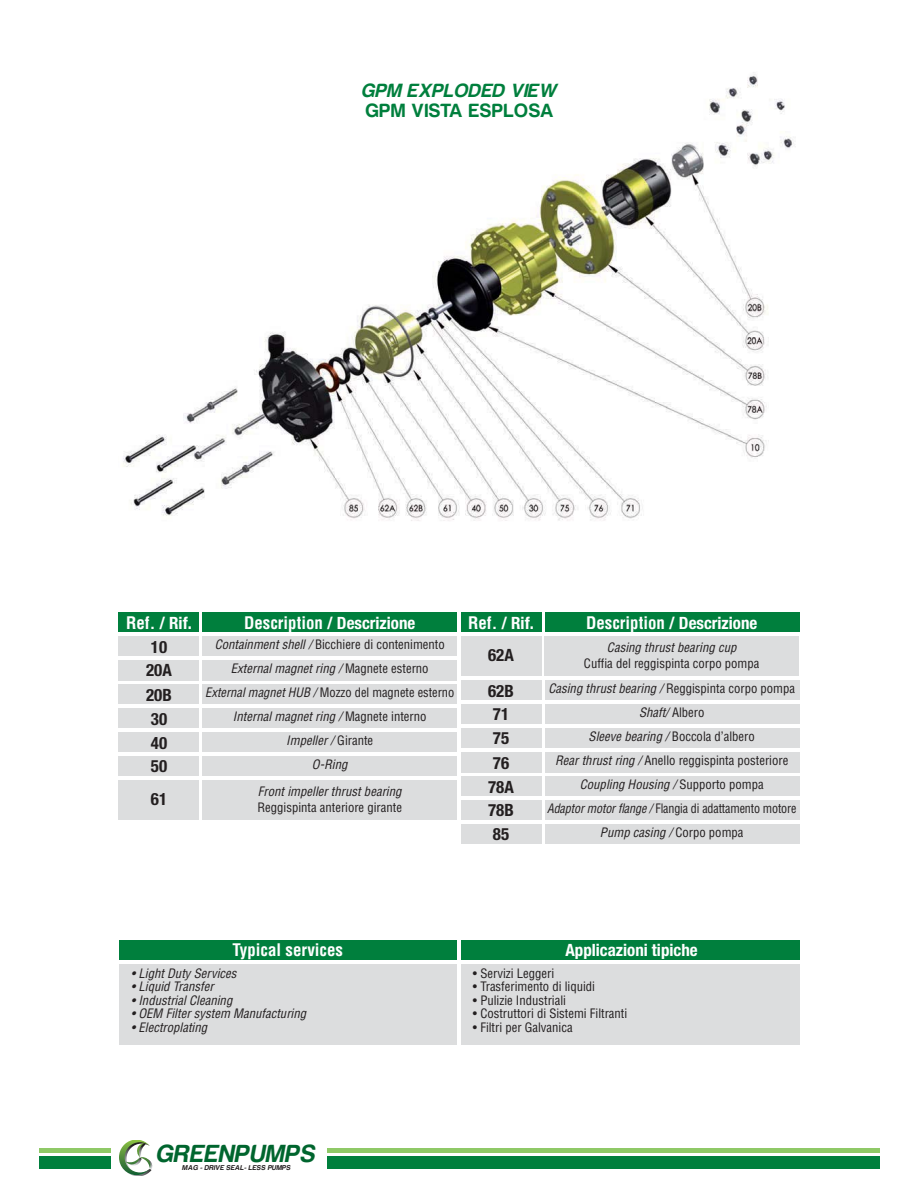
<style>
.page{position:relative;width:918px;height:1188px;background:#fff}
.page>*{position:absolute;margin:0;border:0;box-sizing:border-box;transform-origin:0 0}
.t1{font:italic 700 25.5px "Harabara";letter-spacing:.05em;color:#00652e}
.t2{font:italic 19.8px "Harabara";letter-spacing:.05em;color:#007f3d}
.t3{font:19.8px "Harabara";letter-spacing:.05em;color:#007f3d}
.t4{font:700 condensed 16.95px "Helvetica Neue";color:#fff}
.t5{font:700 condensed 16.95px "Helvetica Neue";color:#231f20}
.t6{font:700 condensed 16.95px "Helvetica";color:#fff}
.t7{font:condensed 12.75px "Helvetica";color:#231f20}
.t8{font:italic condensed 12.75px "Helvetica";letter-spacing:.005em;color:#231f20}
.t9{font:condensed 12.75px "Helvetica";color:#231f20;scale:.95 1}
.t10{font:italic 700 7.35px "Harabara";letter-spacing:.05em;color:#231f20}
.s1{font-family:"Helvetica"}
.s2{font-style:italic}
.s3{font-style:normal}
</style>
<div class="page">
<img style="left:123px;top:72px;width:673px;height:449px">
<div style="left:119px;top:612px;width:80px;height:20px;background:#007f3d"></div>
<div style="left:203px;top:612px;width:254px;height:20px;background:#007f3d"></div>
<div style="left:461px;top:612px;width:80px;height:20px;background:#007f3d"></div>
<div style="left:545px;top:612px;width:254px;height:20px;background:#007f3d"></div>
<div style="left:119px;top:636px;width:80px;height:20px;background:#dcddde"></div>
<div style="left:203px;top:636px;width:254px;height:20px;background:#dcddde"></div>
<div style="left:461px;top:680px;width:80px;height:20px;background:#dcddde"></div>
<div style="left:545px;top:680px;width:254px;height:20px;background:#dcddde"></div>
<div style="left:119px;top:660px;width:80px;height:20px;background:#dcddde"></div>
<div style="left:203px;top:660px;width:254px;height:20px;background:#dcddde"></div>
<div style="left:461px;top:704px;width:80px;height:20px;background:#dcddde"></div>
<div style="left:545px;top:704px;width:254px;height:20px;background:#dcddde"></div>
<div style="left:119px;top:684px;width:80px;height:20px;background:#dcddde"></div>
<div style="left:203px;top:684px;width:254px;height:20px;background:#dcddde"></div>
<div style="left:461px;top:728px;width:80px;height:20px;background:#dcddde"></div>
<div style="left:545px;top:728px;width:254px;height:20px;background:#dcddde"></div>
<div style="left:119px;top:708px;width:80px;height:20px;background:#dcddde"></div>
<div style="left:203px;top:708px;width:254px;height:20px;background:#dcddde"></div>
<div style="left:461px;top:752px;width:80px;height:20px;background:#dcddde"></div>
<div style="left:545px;top:752px;width:254px;height:20px;background:#dcddde"></div>
<div style="left:119px;top:732px;width:80px;height:20px;background:#dcddde"></div>
<div style="left:203px;top:732px;width:254px;height:20px;background:#dcddde"></div>
<div style="left:461px;top:776px;width:80px;height:20px;background:#dcddde"></div>
<div style="left:545px;top:776px;width:254px;height:20px;background:#dcddde"></div>
<div style="left:119px;top:756px;width:80px;height:20px;background:#dcddde"></div>
<div style="left:203px;top:756px;width:254px;height:20px;background:#dcddde"></div>
<div style="left:461px;top:800px;width:80px;height:20px;background:#dcddde"></div>
<div style="left:545px;top:800px;width:254px;height:20px;background:#dcddde"></div>
<div style="left:119px;top:780px;width:80px;height:40px;background:#dcddde"></div>
<div style="left:203px;top:780px;width:254px;height:40px;background:#dcddde"></div>
<div style="left:461px;top:636px;width:80px;height:40px;background:#dcddde"></div>
<div style="left:545px;top:636px;width:254px;height:40px;background:#dcddde"></div>
<div style="left:461px;top:824px;width:80px;height:20px;background:#dcddde"></div>
<div style="left:545px;top:824px;width:254px;height:20px;background:#dcddde"></div>
<div style="left:119px;top:940px;width:338px;height:20px;background:#007f3d"></div>
<div style="left:461px;top:940px;width:338px;height:20px;background:#007f3d"></div>
<div style="left:119px;top:964px;width:338px;height:80px;background:#dcddde"></div>
<div style="left:461px;top:964px;width:338px;height:80px;background:#dcddde"></div>
<hr style="left:39px;top:1148px;width:72px;height:4px;background:#8fc967">
<div style="left:39px;top:1156px;width:72px;height:12px;background:#007f3d"></div>
<svg style="left:119px;top:1140px;width:34px;height:36px"></svg>
<hr style="left:327px;top:1148px;width:552px;height:4px;background:#8fc967">
<div style="left:327px;top:1156px;width:552px;height:12px;background:#007f3d"></div>
<h2 class="t2" style="left:362px;top:78px;width:196px">GPM EXPLODED VIEW</h2>
<h2 class="t3" style="left:366px;top:98px;width:189px">GPM VISTA ESPLOSA</h2>
<h3 class="t4" style="left:126px;top:616px;width:67px"><span class="s1">Ref.</span> / Rif.</h3>
<h3 class="t4" style="left:244px;top:616px;width:173px"><span class="s1">Description</span> / Descrizione</h3>
<h3 class="t4" style="left:468px;top:617px;width:67px"><span class="s1">Ref.</span> / Rif.</h3>
<h3 class="t4" style="left:586px;top:616px;width:173px"><span class="s1">Description</span> / Descrizione</h3>
<h3 class="t5" style="left:151px;top:641px;width:18px">10</h3>
<p class="t7" style="left:215px;top:640px;width:232px"><span class="s2">Containment shell /</span> Bicchiere di contenimento</p>
<h3 class="t5" style="left:488px;top:684px;width:27px">62B</h3>
<p class="t7" style="left:548px;top:684px;width:248px"><span class="s2">Casing thrust bearing /</span> Reggispinta corpo pompa</p>
<p class="t8" style="left:607px;top:643px;width:131px">Casing thrust bearing cup</p>
<p class="t7" style="left:584px;top:658px;width:177px">Cuffia del reggispinta corpo pompa</p>
<h3 class="t5" style="left:488px;top:649px;width:27px">62A</h3>
<h3 class="t5" style="left:146px;top:664px;width:27px">20A</h3>
<p class="t8" style="left:231px;top:664px;width:199px">External magnet ring / <span class="s3">Magnete esterno</span></p>
<h3 class="t5" style="left:146px;top:688px;width:27px">20B</h3>
<p class="t7" style="left:205px;top:688px;width:251px"><span class="s2">External magnet HUB /</span> Mozzo del magnete esterno</p>
<h3 class="t5" style="left:151px;top:713px;width:18px">30</h3>
<p class="t8" style="left:233px;top:712px;width:195px">Internal magnet ring / <span class="s3">Magnete interno</span></p>
<h3 class="t5" style="left:151px;top:736px;width:18px">40</h3>
<p class="t8" style="left:286px;top:736px;width:88px">Impeller / <span class="s3">Girante</span></p>
<h3 class="t5" style="left:151px;top:760px;width:18px">50</h3>
<p class="t8" style="left:312px;top:760px;width:37px">O-Ring</p>
<h3 class="t5" style="left:151px;top:793px;width:18px">61</h3>
<p class="t8" style="left:258px;top:787px;width:145px">Front impeller thrust bearing</p>
<p class="t7" style="left:257px;top:802px;width:146px">Reggispinta anteriore girante</p>
<h3 class="t5" style="left:493px;top:708px;width:18px">71</h3>
<p class="t8" style="left:639px;top:708px;width:67px">Shaft/ <span class="s3">Albero</span></p>
<h3 class="t5" style="left:493px;top:732px;width:18px">75</h3>
<p class="t7" style="left:589px;top:732px;width:168px"><span class="s2">Sleeve bearing /</span> Boccola d’albero</p>
<h3 class="t5" style="left:493px;top:756px;width:18px">76</h3>
<p class="t7" style="left:555px;top:756px;width:235px"><span class="s2">Rear thrust ring /</span> Anello reggispinta posteriore</p>
<h3 class="t5" style="left:488px;top:781px;width:27px">78A</h3>
<p class="t8" style="left:580px;top:780px;width:185px">Coupling Housing / <span class="s3">Supporto pompa</span></p>
<h3 class="t5" style="left:488px;top:804px;width:27px">78B</h3>
<p class="t9" style="left:547px;top:804px;width:264px"><span class="s2">Adaptor motor flange /</span> Flangia di adattamento motore</p>
<h3 class="t5" style="left:493px;top:828px;width:18px">85</h3>
<p class="t8" style="left:600px;top:828px;width:145px">Pump casing / <span class="s3">Corpo pompa</span></p>
<h3 class="t6" style="left:232px;top:943px;width:112px">Typical services</h3>
<h3 class="t4" style="left:565px;top:944px;width:134px">Applicazioni tipiche</h3>
<p class="t8" style="left:131px;top:968px;width:107px">• Light Duty Services</p>
<p class="t8" style="left:131px;top:982px;width:84px">• Liquid Transfer</p>
<p class="t8" style="left:131px;top:995px;width:103px">• Industrial Cleaning</p>
<p class="t8" style="left:131px;top:1009px;width:177px">• OEM Filter system Manufacturing</p>
<p class="t8" style="left:131px;top:1022px;width:78px">• Electroplating</p>
<p class="t7" style="left:473px;top:968px;width:83px">• Servizi Leggeri</p>
<p class="t7" style="left:473px;top:982px;width:124px">• Trasferimento di liquidi</p>
<p class="t7" style="left:473px;top:995px;width:95px">• Pulizie Industriali</p>
<p class="t7" style="left:473px;top:1009px;width:156px">• Costruttori di Sistemi Filtranti</p>
<p class="t7" style="left:473px;top:1022px;width:101px">• Filtri per Galvanica</p>
<h1 class="t1" style="left:156px;top:1138px;width:160px">GREENPUMPS</h1>
<p class="t10" style="left:182px;top:1163px;width:110px">MAG - DRIVE SEAL- LESS PUMPS</p>
</div>
